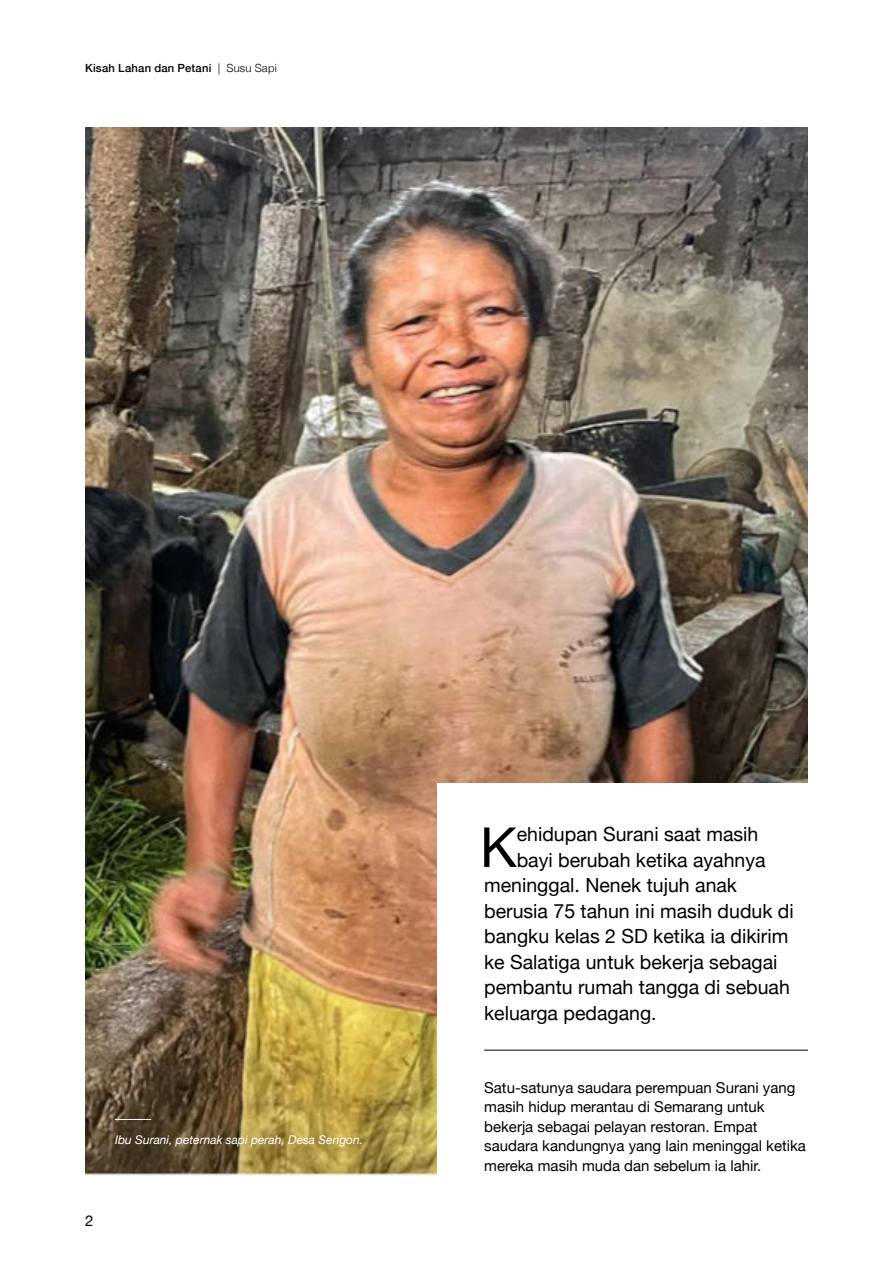
<style>
.page{position:relative;width:893px;height:1263px;background:#fff}
.page>*{position:absolute;margin:0;border:0;box-sizing:border-box;transform-origin:0 0}
.t1{font:55.2px "Helvetica Neue";color:#000}
.t2{font:19.5px "Helvetica Neue";color:#000}
.t3{font:15px/19.5px "Helvetica Neue";color:#000}
.t4{font:italic 12px "Helvetica Neue";color:#fff}
.t5{font:500 11.25px "Helvetica Neue";letter-spacing:.025em;color:#000}
.s1{font-weight:300}
</style>
<div class="page">
<img style="left:85px;top:128px;width:723px;height:1048px">
<div style="left:437px;top:783px;width:418px;height:467px;background:#fff"></div>
<hr style="left:484px;top:1050px;width:324px;height:1px;background:#000">
<hr style="left:115px;top:1119px;width:36px;height:1px;background:#fff">
<p class="t5" style="left:85px;top:58px;width:193px">Kisah Lahan dan Petani <span class="s1">| Susu Sapi</span></p>
<p class="t4" style="left:115px;top:1131px;width:250px">Ibu Surani, peternak sapi perah, Desa Sengon.</p>
<p class="t3" style="left:85px;top:1212px;width:10px">2</p>
<h1 class="t1" style="left:480px;top:807px;width:38px">K</h1>
<p class="t2" style="left:517px;top:820px;width:243px">ehidupan Surani saat masih</p>
<p class="t2" style="left:517px;top:846px;width:250px">bayi berubah ketika ayahnya</p>
<p class="t2" style="left:484px;top:871px;width:254px">meninggal. Nenek tujuh anak</p>
<p class="t2" style="left:484px;top:897px;width:311px">berusia 75 tahun ini masih duduk di</p>
<p class="t2" style="left:484px;top:922px;width:306px">bangku kelas 2 SD ketika ia dikirim</p>
<p class="t2" style="left:484px;top:948px;width:295px">ke Salatiga untuk bekerja sebagai</p>
<p class="t2" style="left:484px;top:973px;width:307px">pembantu rumah tangga di sebuah</p>
<p class="t2" style="left:484px;top:999px;width:174px">keluarga pedagang.</p>
<p class="t3" style="left:484px;top:1078px;width:323px">Satu-satunya saudara perempuan Surani yang masih hidup merantau di Semarang untuk bekerja sebagai pelayan restoran. Empat saudara kandungnya yang lain meninggal ketika mereka masih muda dan sebelum ia lahir.</p>
</div>
